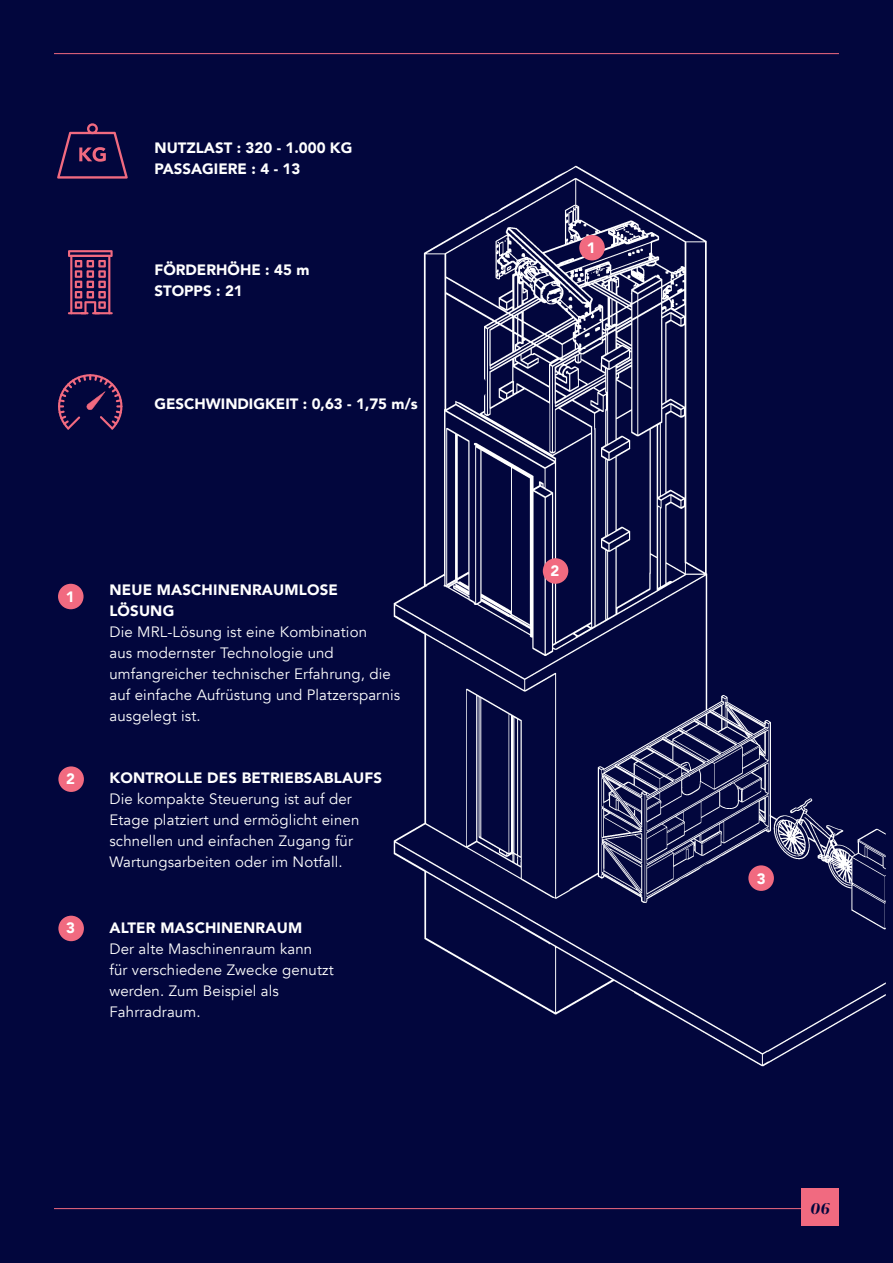
<style>
.page{position:relative;width:893px;height:1263px;background:#02063d}
.page>*{position:absolute;margin:0;border:0;box-sizing:border-box;transform-origin:0 0}
.t1{font:italic 700 18px "Grifo M";color:#02063d}
.t2{font:15px/21px "Avenir";letter-spacing:.01em;color:#fff}
.t3{font:900 15px "Avenir";color:#fff}
.s1{font-weight:900}
</style>
<div class="page">
<hr style="left:54px;top:1208px;width:785px;height:1px;background:#f16a80">
<img style="left:393px;top:165px;width:493px;height:902px">
<div style="left:801px;top:1189px;width:38px;height:37px;background:#f16a80"></div>
<svg style="left:57px;top:123px;width:71px;height:56px"></svg>
<hr style="left:54px;top:53px;width:785px;height:1px;background:#f16a80">
<div style="left:58px;top:584px;width:26px;height:25px;background:#f16a80;border-radius:50%"></div>
<div style="left:543px;top:558px;width:25px;height:26px;background:#f16a80;border-radius:50%"></div>
<div style="left:58px;top:766px;width:26px;height:26px;background:#f16a80;border-radius:50%"></div>
<svg style="left:58px;top:374px;width:64px;height:56px"></svg>
<svg style="left:68px;top:250px;width:45px;height:64px"></svg>
<div style="left:579px;top:235px;width:26px;height:25px;background:#f16a80;border-radius:50%"></div>
<div style="left:748px;top:865px;width:26px;height:26px;background:#f16a80;border-radius:50%"></div>
<div style="left:58px;top:916px;width:26px;height:25px;background:#f16a80;border-radius:50%"></div>
<p class="t3" style="left:154px;top:134px;width:199px">NUTZLAST : 320 - 1.000 KG</p>
<p class="t3" style="left:154px;top:155px;width:147px">PASSAGIERE : 4 - 13</p>
<p class="t3" style="left:154px;top:257px;width:156px">FÖRDERHÖHE : 45 m</p>
<p class="t3" style="left:154px;top:278px;width:90px">STOPPS : 21</p>
<p class="t3" style="left:154px;top:391px;width:265px">GESCHWINDIGKEIT : 0,63 - 1,75 m/s</p>
<p class="t3" style="left:66px;top:583px;width:10px">1</p>
<p class="t3" style="left:66px;top:766px;width:10px">2</p>
<p class="t3" style="left:66px;top:915px;width:10px">3</p>
<p class="t2" style="left:109px;top:580px;width:259px"><span class="s1">NEUE MASCHINENRAUMLOSE<br>LÖSUNG<br></span>Die MRL-Lösung ist eine Kombination</p>
<p class="t2" style="left:109px;top:643px;width:226px">aus modernster Technologie und</p>
<p class="t2" style="left:109px;top:664px;width:292px">umfangreicher technischer Erfahrung, die auf einfache Aufrüstung und Platzersparnis ausgelegt ist.</p>
<p class="t3" style="left:109px;top:765px;width:274px">KONTROLLE DES BETRIEBSABLAUFS</p>
<p class="t2" style="left:109px;top:789px;width:251px">Die kompakte Steuerung ist auf der Etage platziert und ermöglicht einen schnellen und einfachen Zugang für Wartungsarbeiten oder im Notfall.</p>
<p class="t3" style="left:109px;top:915px;width:194px">ALTER MASCHINENRAUM</p>
<p class="t2" style="left:109px;top:938px;width:226px">Der alte Maschinenraum kann für verschiedene Zwecke genutzt werden. Zum Beispiel als<br>Fahrradraum.</p>
<p class="t3" style="left:587px;top:235px;width:10px">1</p>
<p class="t3" style="left:550px;top:558px;width:10px">2</p>
<p class="t3" style="left:757px;top:866px;width:10px">3</p>
<p class="t1" style="left:810px;top:1199px;width:21px">06</p>
</div>
